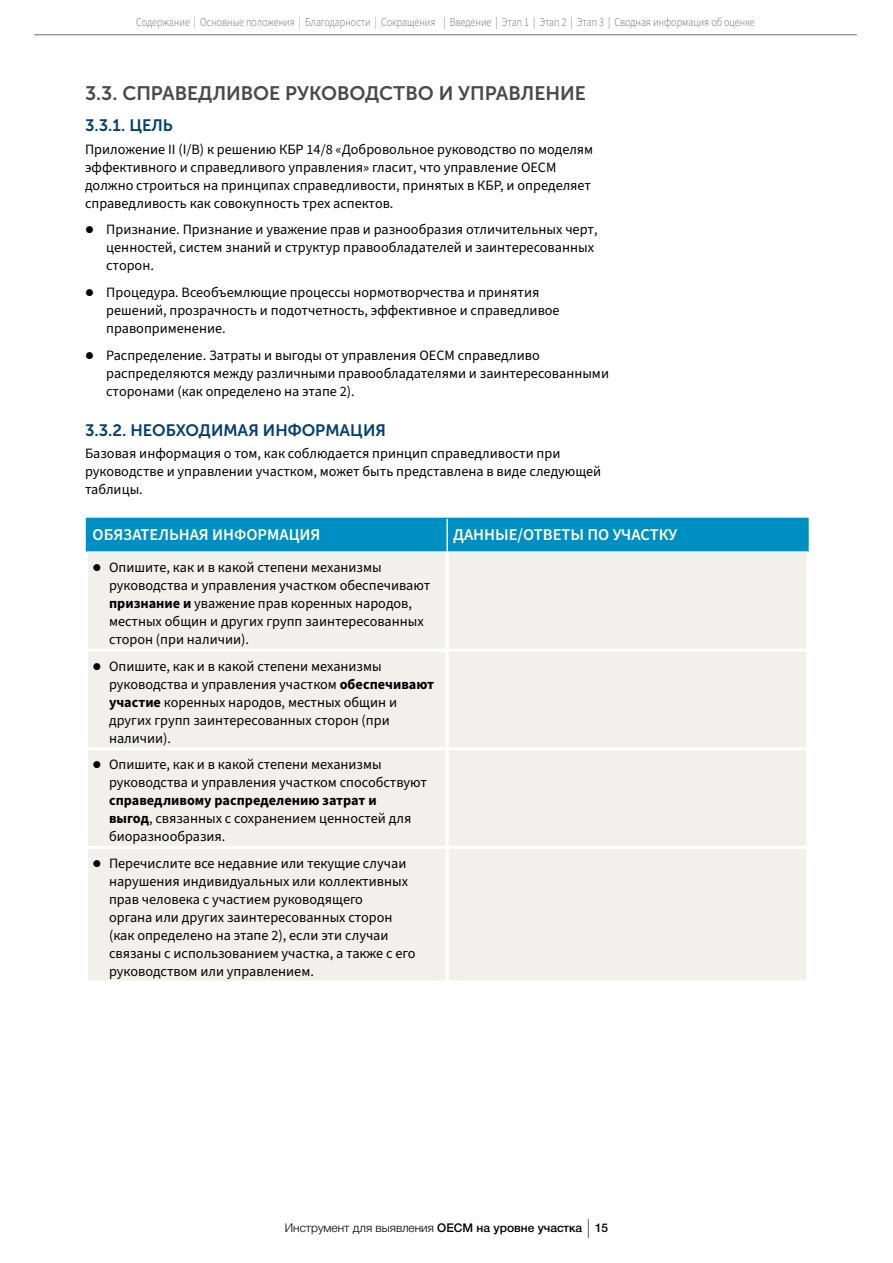
<style>
.page{position:relative;width:893px;height:1263px;background:#fff}
.page>*{position:absolute;margin:0;border:0;box-sizing:border-box;transform-origin:0 0}
.t1{font:19.5px "Museo Sans Cyrl 700";color:#4a4a49}
.t2{font:600 16.5px "Source Sans 3";color:#fff}
.t3{font:16.5px "Museo Sans Cyrl 700";color:#003f79}
.t4{font:14.25px/18px "Source Sans 3";color:#000}
.t5{font:300 12px "Source Sans 3";color:#706f6f;scale:.84 1}
.t6{font:300 12px "Helvetica Neue Cyr";color:#000}
.s1{font-weight:700}
.s2{font-weight:500}
.s3{font-weight:100;font-size:19.05px}
</style>
<div class="page">
<hr style="left:34px;top:35px;width:823px;height:1px;background:#706f6f">
<div style="left:87px;top:519px;width:720px;height:32px;background:#008fc3"></div>
<div style="left:88px;top:551px;width:718px;height:429px;background:#f2f0ed"></div>
<hr style="left:86px;top:518px;width:361px;height:1px;background:#008fc3">
<hr style="left:447px;top:518px;width:362px;height:1px;background:#008fc3">
<hr style="left:446px;top:519px;width:2px;height:32px;background:#fff">
<hr style="left:446px;top:551px;width:3px;height:98px;background:#fff">
<hr style="left:85px;top:649px;width:362px;height:3px;background:#fff">
<hr style="left:447px;top:649px;width:359px;height:3px;background:#fff">
<hr style="left:446px;top:652px;width:3px;height:95px;background:#fff">
<hr style="left:85px;top:747px;width:362px;height:3px;background:#fff">
<hr style="left:447px;top:747px;width:359px;height:3px;background:#fff">
<hr style="left:446px;top:750px;width:3px;height:96px;background:#fff">
<hr style="left:85px;top:846px;width:362px;height:3px;background:#fff">
<hr style="left:447px;top:846px;width:359px;height:3px;background:#fff">
<hr style="left:446px;top:849px;width:3px;height:131px;background:#fff">
<hr style="left:86px;top:519px;width:1px;height:32px;background:#008fc3">
<hr style="left:807px;top:519px;width:2px;height:32px;background:#008fc3">
<svg style="left:94px;top:564px;width:6px;height:7px"></svg>
<svg style="left:94px;top:663px;width:6px;height:7px"></svg>
<svg style="left:94px;top:761px;width:6px;height:7px"></svg>
<svg style="left:94px;top:860px;width:6px;height:7px"></svg>
<p class="t5" style="left:136px;top:14px;width:738px">Содержание | Основные положения | Благодарности | Сокращения | Введение | Этап 1 | Этап 2 | Этап 3 | Сводная информация об оценке</p>
<h1 class="t1" style="left:85px;top:82px;width:502px">3.3. СПРАВЕДЛИВОЕ РУКОВОДСТВО И УПРАВЛЕНИЕ</h1>
<p class="t3" style="left:85px;top:117px;width:89px">3.3.1. ЦЕЛЬ</p>
<p class="t4" style="left:85px;top:140px;width:510px">Приложение II (I/B) к решению КБР 14/8 «Добровольное руководство по моделям эффективного и справедливого управления» гласит, что управление OECM должно строиться на принципах справедливости, принятых в КБР, и определяет справедливость как совокупность трех аспектов.</p>
<p class="t4" style="left:106px;top:221px;width:493px">Признание. Признание и уважение прав и разнообразия отличительных черт, ценностей, систем знаний и структур правообладателей и заинтересованных сторон.</p>
<p class="t4" style="left:106px;top:284px;width:455px">Процедура. Всеобъемлющие процессы нормотворчества и принятия решений, прозрачность и подотчетность, эффективное и справедливое правоприменение.</p>
<p class="t4" style="left:106px;top:346px;width:504px">Распределение. Затраты и выгоды от управления OECM справедливо распределяются между различными правообладателями и заинтересованными сторонами (как определено на этапе 2).</p>
<p class="t3" style="left:85px;top:421px;width:302px">3.3.2. НЕОБХОДИМАЯ ИНФОРМАЦИЯ</p>
<p class="t4" style="left:85px;top:445px;width:518px">Базовая информация о том, как соблюдается принцип справедливости при руководстве и управлении участком, может быть представлена в виде следующей таблицы.</p>
<p class="t2" style="left:93px;top:523px;width:229px">ОБЯЗАТЕЛЬНАЯ ИНФОРМАЦИЯ</p>
<p class="t2" style="left:453px;top:523px;width:226px">ДАННЫЕ/ОТВЕТЫ ПО УЧАСТКУ</p>
<p class="t4" style="left:109px;top:559px;width:323px">Опишите, как и в какой степени механизмы руководства и управления участком обеспечивают <span class="s1">признание и</span> уважение прав коренных народов, местных общин и других групп заинтересованных сторон (при наличии).</p>
<p class="t4" style="left:109px;top:657px;width:327px">Опишите, как и в какой степени механизмы руководства и управления участком <span class="s1">обеспечивают участие</span> коренных народов, местных общин и других групп заинтересованных сторон (при наличии).</p>
<p class="t4" style="left:109px;top:756px;width:320px">Опишите, как и в какой степени механизмы руководства и управления участком способствуют</p>
<p class="t4" style="left:109px;top:792px;width:304px"><span class="s1">справедливому распределению затрат и выгод</span>, связанных с сохранением ценностей для биоразнообразия.</p>
<p class="t4" style="left:109px;top:855px;width:308px">Перечислите все недавние или текущие случаи нарушения индивидуальных или коллективных прав человека с участием руководящего<br>органа или других заинтересованных сторон (как определено на этапе 2), если эти случаи связаны с использованием участка, а также с его руководством или управлением.</p>
<p class="t6" style="left:285px;top:1221px;width:325px">Инструмент для выявления <span class="s2">OECM на уровне участка</span> <span class="s3">|</span> <span class="s2">15</span></p>
</div>
